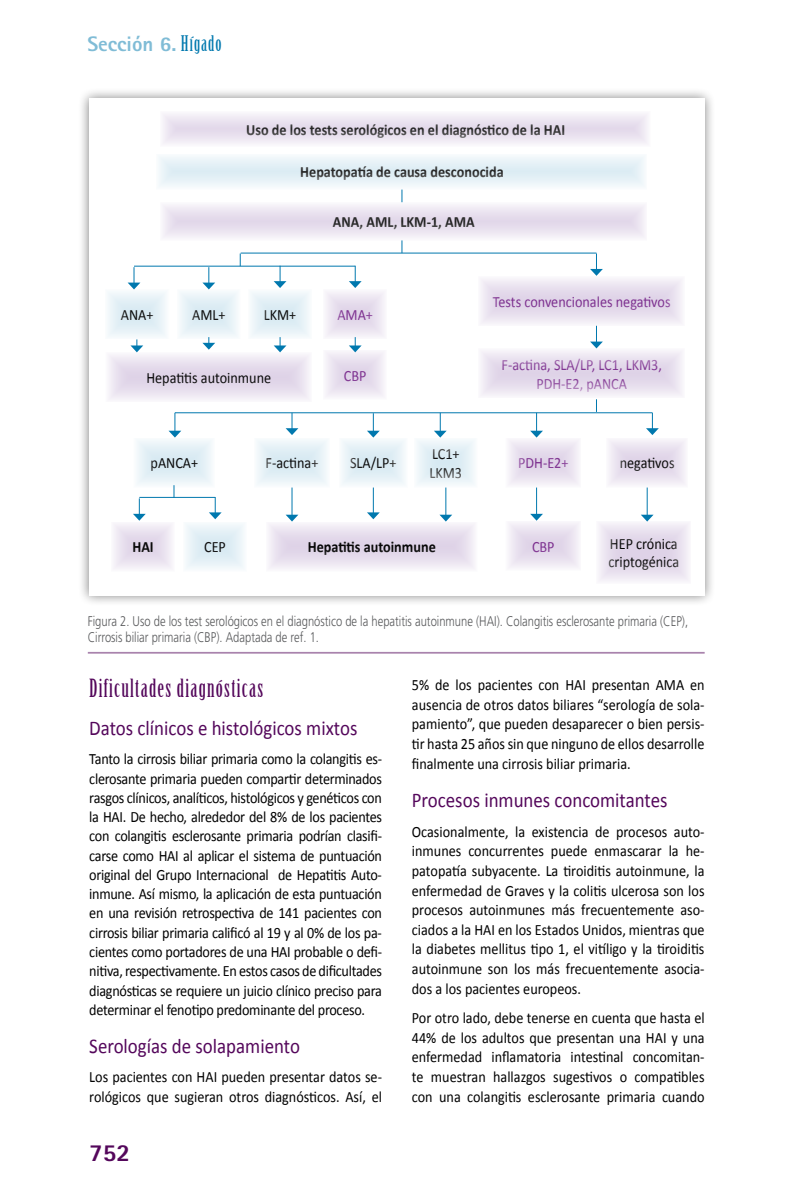
<style>
.page{position:relative;width:794px;height:1191px;background:#fff}
.page>*{position:absolute;margin:0;border:0;box-sizing:border-box;transform-origin:0 0}
.t1{font:24.5px "Birch Std";letter-spacing:.05em;color:#54075b}
.t2{font:800 24.5px "Rotis Sans Serif";color:#54075b}
.t3{font:21px "Calibri";color:#54075b;scale:.9 1}
.t4{font:800 21px "Rotis Sans Serif";color:#80bcd6}
.t5{font:15.75px/19.6px "Calibri";color:#000;text-align:justify;scale:.9 1}
.t6{font:700 15.75px "Calibri";color:#000;scale:.9 1}
.t7{font:15.75px/18.9px "Calibri";color:#78288b;text-align:center;scale:.9 1}
.t8{font:300 14px/15.8px "Frutiger";color:#58595b;scale:.8 1}
.s1{font-family:"Birch Std";font-weight:400;color:#0078ae}
</style>
<div class="page">
<div style="left:78px;top:87px;width:638px;height:520px;background:#000;opacity:.5"></div>
<div style="left:89px;top:98px;width:615px;height:497px;background:#fff"></div>
<svg style="left:159px;top:156px;width:485px;height:34px;fill:#e8f2f7"></svg>
<svg style="left:163px;top:202px;width:482px;height:36px;fill:#ebe4f0"></svg>
<svg style="left:108px;top:289px;width:58px;height:48px;fill:#e7f2f7"></svg>
<hr style="left:88px;top:652px;width:616px;height:1px;background:#a983ad">
<svg style="left:180px;top:289px;width:57px;height:48px;fill:#e7f2f7"></svg>
<svg style="left:251px;top:292px;width:58px;height:45px;fill:#e5f1f6"></svg>
<svg style="left:325px;top:292px;width:60px;height:45px;fill:#ebe3f0"></svg>
<svg style="left:325px;top:352px;width:59px;height:45px;fill:#ebe3f0"></svg>
<svg style="left:108px;top:352px;width:202px;height:48px"></svg>
<svg style="left:480px;top:279px;width:202px;height:47px;fill:#e8dfee"></svg>
<svg style="left:480px;top:348px;width:202px;height:48px"></svg>
<svg style="left:137px;top:437px;width:75px;height:50px;fill:#e6f1f7"></svg>
<svg style="left:113px;top:524px;width:59px;height:45px;fill:#ebe3f0"></svg>
<svg style="left:186px;top:524px;width:58px;height:45px;fill:#e6f1f7"></svg>
<svg style="left:257px;top:440px;width:70px;height:45px;fill:#e5f1f6"></svg>
<svg style="left:342px;top:437px;width:63px;height:48px;fill:#e6f1f7"></svg>
<svg style="left:417px;top:437px;width:57px;height:48px;fill:#e7f2f7"></svg>
<svg style="left:268px;top:521px;width:207px;height:48px"></svg>
<svg style="left:508px;top:437px;width:71px;height:48px;fill:#ebe3f0"></svg>
<svg style="left:608px;top:440px;width:78px;height:45px;fill:#eae2ef"></svg>
<svg style="left:508px;top:522px;width:71px;height:46px;fill:#eae3f0"></svg>
<svg style="left:599px;top:521px;width:90px;height:60px;background:#e8e0ee"></svg>
<svg style="left:163px;top:114px;width:485px;height:30px;background:#ebe4f0"></svg>
<svg style="left:401px;top:190px;width:1px;height:12px"></svg>
<svg style="left:401px;top:240px;width:1px;height:13px"></svg>
<hr style="left:241px;top:253px;width:355px;height:1px;background:#0078ae">
<svg style="left:590px;top:253px;width:13px;height:23px"></svg>
<svg style="left:590px;top:326px;width:13px;height:22px"></svg>
<svg style="left:240px;top:253px;width:1px;height:13px"></svg>
<hr style="left:134px;top:266px;width:221px;height:1px;background:#0078ae">
<svg style="left:128px;top:267px;width:12px;height:22px"></svg>
<svg style="left:202px;top:267px;width:13px;height:22px"></svg>
<svg style="left:349px;top:266px;width:12px;height:22px"></svg>
<svg style="left:274px;top:266px;width:12px;height:22px"></svg>
<svg style="left:130px;top:339px;width:13px;height:13px"></svg>
<svg style="left:202px;top:337px;width:13px;height:13px"></svg>
<svg style="left:274px;top:337px;width:12px;height:15px"></svg>
<svg style="left:349px;top:337px;width:12px;height:15px"></svg>
<svg style="left:596px;top:399px;width:1px;height:13px"></svg>
<hr style="left:175px;top:412px;width:477px;height:1px;background:#0078ae">
<svg style="left:646px;top:413px;width:13px;height:22px"></svg>
<svg style="left:530px;top:413px;width:13px;height:24px"></svg>
<svg style="left:434px;top:413px;width:13px;height:24px"></svg>
<svg style="left:367px;top:413px;width:13px;height:24px"></svg>
<svg style="left:286px;top:413px;width:12px;height:22px"></svg>
<svg style="left:168px;top:413px;width:13px;height:24px"></svg>
<svg style="left:173px;top:485px;width:1px;height:12px"></svg>
<hr style="left:139px;top:497px;width:76px;height:1px;background:#0078ae">
<svg style="left:133px;top:498px;width:13px;height:23px"></svg>
<svg style="left:209px;top:497px;width:13px;height:22px"></svg>
<svg style="left:286px;top:487px;width:12px;height:34px"></svg>
<svg style="left:367px;top:487px;width:13px;height:32px"></svg>
<svg style="left:439px;top:487px;width:13px;height:34px"></svg>
<svg style="left:530px;top:487px;width:13px;height:34px"></svg>
<svg style="left:641px;top:487px;width:12px;height:34px"></svg>
<h2 class="t4" style="left:87px;top:31px;width:136px">Sección 6. <span class="s1">Hígado</span></h2>
<p class="t6" style="left:246px;top:120px;width:356px">Uso de los tests serológicos en el diagnóstico de la HAI</p>
<p class="t6" style="left:300px;top:162px;width:227px">Hepatopatía de causa desconocida</p>
<p class="t6" style="left:333px;top:212px;width:159px">ANA, AML, LKM-1, AMA</p>
<p class="t5" style="left:121px;top:305px;width:38px">ANA+</p>
<p class="t5" style="left:192px;top:305px;width:39px">AML+</p>
<p class="t5" style="left:264px;top:305px;width:38px">LKM+</p>
<p class="t7" style="left:337px;top:306px;width:41px">AMA+</p>
<p class="t5" style="left:146px;top:368px;width:140px">Hepatitis autoinmune</p>
<p class="t7" style="left:344px;top:366px;width:27px">CBP</p>
<p class="t5" style="left:151px;top:453px;width:54px">pANCA+</p>
<p class="t6" style="left:132px;top:537px;width:25px">HAI</p>
<p class="t5" style="left:204px;top:537px;width:26px">CEP</p>
<p class="t5" style="left:265px;top:453px;width:60px">F-actina+</p>
<p class="t5" style="left:350px;top:453px;width:53px">SLA/LP+</p>
<p class="t5" style="left:429px;top:444px;width:38px;line-height:18.9px">LC1+<br>LKM3</p>
<p class="t6" style="left:308px;top:537px;width:144px">Hepatitis autoinmune</p>
<p class="t7" style="left:493px;top:292px;width:199px">Tests convencionales negativos</p>
<p class="t7" style="left:501px;top:355px;width:180px">F-actina, SLA/LP, LC1, LKM3,<br>PDH-E2, pANCA</p>
<p class="t7" style="left:518px;top:454px;width:57px">PDH-E2+</p>
<p class="t5" style="left:620px;top:453px;width:62px">negativos</p>
<p class="t7" style="left:532px;top:537px;width:27px">CBP</p>
<p class="t5" style="left:608px;top:534px;width:80px;line-height:18.9px">HEP crónica criptogénica</p>
<p class="t8" style="left:88px;top:613px;width:752px">Figura 2. Uso de los test serológicos en el diagnóstico de la hepatitis autoinmune (HAI). Colangitis esclerosante primaria (CEP),<br>Cirrosis biliar primaria (CBP). Adaptada de ref. 1.</p>
<h1 class="t1" style="left:89px;top:674px;width:176px">Dificultades diagnósticas</h1>
<h2 class="t3" style="left:89px;top:715px;width:299px">Datos clínicos e histológicos mixtos</h2>
<p class="t5" style="left:89px;top:749px;width:327px">Tanto la cirrosis biliar primaria como la colangitis es&shy;clerosante primaria pueden compartir determinados rasgos clínicos, analíticos, histológicos y genéticos con la HAI. De hecho, alrededor del 8% de los pacientes con colangitis esclerosante primaria podrían clasifi&shy;carse como HAI al aplicar el sistema de puntuación original del Grupo Internacional de Hepatitis Auto&shy;inmune. Así mismo, la aplicación de esta puntuación en una revisión retrospectiva de 141 pacientes con cirrosis biliar primaria calificó al 19 y al 0% de los pa&shy;cientes como portadores de una HAI probable o defi&shy;nitiva, respectivamente. En estos casos de dificultades diagnósticas se requiere un juicio clínico preciso para determinar el fenotipo predominante del proceso.</p>
<h2 class="t3" style="left:89px;top:1033px;width:235px">Serologías de solapamiento</h2>
<p class="t5" style="left:89px;top:1067px;width:327px">Los pacientes con HAI pueden presentar datos se&shy;rológicos que sugieran otros diagnósticos. Así, el</p>
<h1 class="t2" style="left:89px;top:1136px;width:42px">752</h1>
<p class="t5" style="left:412px;top:675px;width:327px">5% de los pacientes con HAI presentan AMA en ausencia de otros datos biliares “serología de sola&shy;pamiento”, que pueden desaparecer o bien persis&shy;tir hasta 25 años sin que ninguno de ellos desarrolle finalmente una cirrosis biliar primaria.</p>
<h2 class="t3" style="left:412px;top:787px;width:285px">Procesos inmunes concomitantes</h2>
<p class="t5" style="left:412px;top:822px;width:327px">Ocasionalmente, la existencia de procesos auto&shy;inmunes concurrentes puede enmascarar la he&shy;patopatía subyacente. La tiroiditis autoinmune, la enfermedad de Graves y la colitis ulcerosa son los procesos autoinmunes más frecuentemente aso&shy;ciados a la HAI en los Estados Unidos, mientras que la diabetes mellitus tipo 1, el vitíligo y la tiroiditis autoinmune son los más frecuentemente asocia&shy;dos a los pacientes europeos.</p>
<p class="t5" style="left:412px;top:1008px;width:327px">Por otro lado, debe tenerse en cuenta que hasta el 44% de los adultos que presentan una HAI y una enfermedad inflamatoria intestinal concomitan&shy;te muestran hallazgos sugestivos o compatibles con una colangitis esclerosante primaria cuando</p>
</div>
